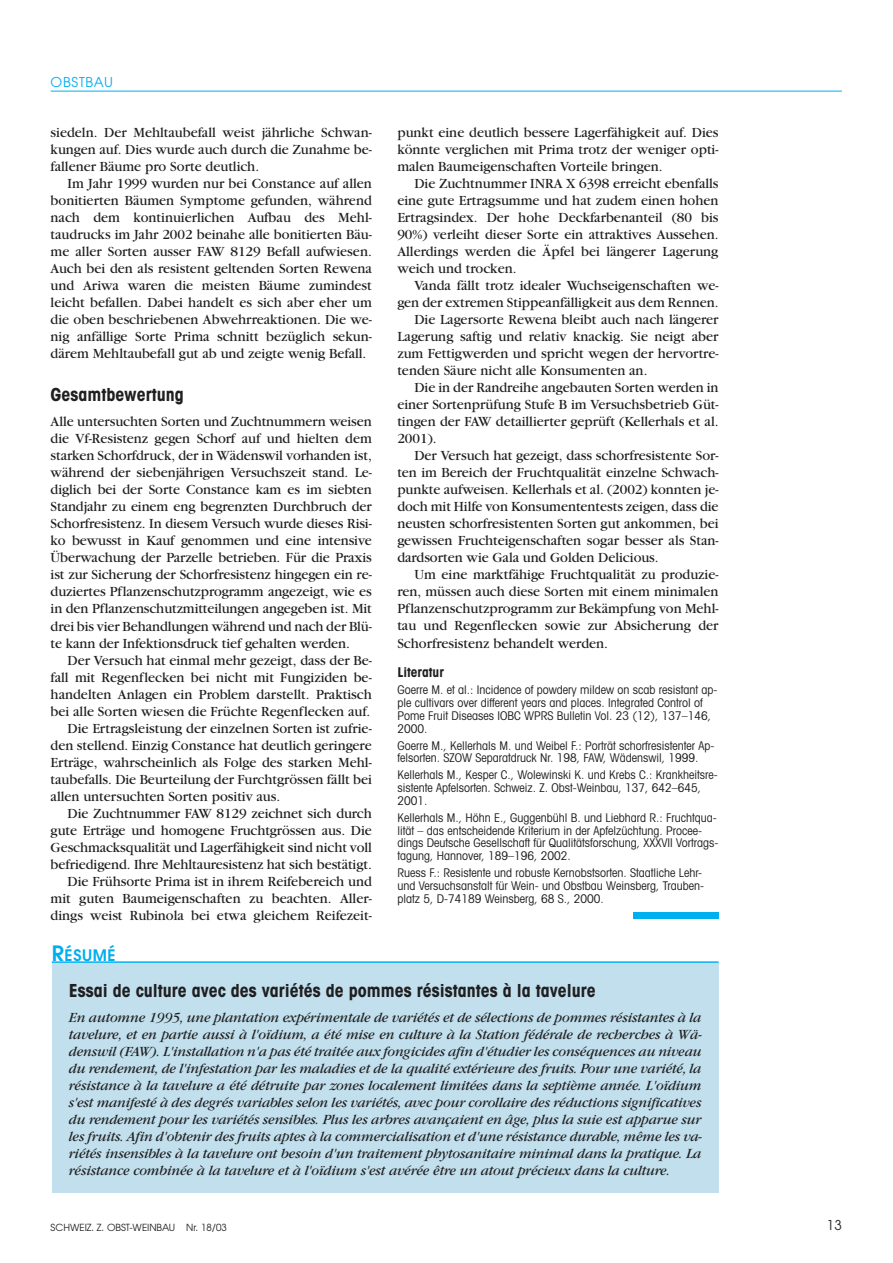
<style>
.page{position:relative;width:893px;height:1263px;background:#fff}
.page>*{position:absolute;margin:0;border:0;box-sizing:border-box;transform-origin:0 0}
.t1{font:700 condensed 18px "Avant Garde";color:#201f20}
.t2{font:600 15.75px "Avant Garde";letter-spacing:.035em;color:#00aff0}
.t3{font:14.7px/17px "Garamond";color:#201f20;text-align:justify}
.t4{font:italic 14.7px/17px "Garamond";letter-spacing:-.01em;color:#201f20;text-align:justify}
.t5{font:700 condensed 13.5px "Avant Garde";color:#201f20}
.t6{font:13.5px "Avant Garde";letter-spacing:.055em;color:#00aff0}
.t7{font:13.5px "Avant Garde";color:#201f20}
.t8{font:condensed 12px/12.8px "Avant Garde";color:#201f20}
.t9{font:9.75px "Avant Garde";color:#201f20}
.s1{font-size:21px}
</style>
<div class="page">
<hr style="left:51px;top:91px;width:790px;height:1px;background:#00aff0">
<div style="left:52px;top:963px;width:666px;height:230px;background:#c1dfed"></div>
<hr style="left:52px;top:961px;width:666px;height:2px;background:#00aff0">
<div style="left:633px;top:912px;width:85px;height:6px;background:#00aff0"></div>
<p class="t6" style="left:51px;top:77px;width:64px">OBSTBAU</p>
<p class="t3" style="left:51px;top:126px;width:323px">siedeln. Der Mehltaubefall weist jährliche Schwan&shy;kungen auf. Dies wurde auch durch die Zunahme be&shy;fallener Bäume pro Sorte deutlich.</p>
<p class="t3" style="left:51px;top:177px;width:323px;text-indent:17px">Im Jahr 1999 wurden nur bei Constance auf allen bonitierten Bäumen Symptome gefunden, während nach dem kontinuierlichen Aufbau des Mehl&shy;taudrucks im Jahr 2002 beinahe alle bonitierten Bäu&shy;me aller Sorten ausser FAW 8129 Befall aufwiesen.<br>Auch bei den als resistent geltenden Sorten Rewena und Ariwa waren die meisten Bäume zumindest leicht befallen. Dabei handelt es sich aber eher um die oben beschriebenen Abwehrreaktionen. Die we&shy;nig anfällige Sorte Prima schnitt bezüglich sekun&shy;därem Mehltaubefall gut ab und zeigte wenig Befall.</p>
<p class="t1" style="left:51px;top:388px;width:134px">Gesamtbewertung</p>
<p class="t3" style="left:51px;top:415px;width:323px">Alle untersuchten Sorten und Zuchtnummern weisen die Vf-Resistenz gegen Schorf auf und hielten dem starken Schorfdruck, der in Wädenswil vorhanden ist, während der siebenjährigen Versuchszeit stand. Le&shy;diglich bei der Sorte Constance kam es im siebten Standjahr zu einem eng begrenzten Durchbruch der Schorfresistenz. In diesem Versuch wurde dieses Risi&shy;ko bewusst in Kauf genommen und eine intensive Überwachung der Parzelle betrieben. Für die Praxis ist zur Sicherung der Schorfresistenz hingegen ein re&shy;duziertes Pflanzenschutzprogramm angezeigt, wie es in den Pflanzenschutzmitteilungen angegeben ist. Mit drei bis vier Behandlungen während und nach der Blü&shy;te kann der Infektionsdruck tief gehalten werden.</p>
<p class="t3" style="left:68px;top:653px;width:306px">Der Versuch hat einmal mehr gezeigt, dass der Be-</p>
<p class="t3" style="left:51px;top:670px;width:323px">fall mit Regenflecken bei nicht mit Fungiziden be-</p>
<p class="t3" style="left:51px;top:687px;width:323px">handelten Anlagen ein Problem darstellt. Praktisch</p>
<p class="t3" style="left:51px;top:704px;width:321px">bei alle Sorten wiesen die Früchte Regenflecken auf.</p>
<p class="t3" style="left:68px;top:721px;width:306px">Die Ertragsleistung der einzelnen Sorten ist zufrie-</p>
<p class="t3" style="left:51px;top:738px;width:323px">den stellend. Einzig Constance hat deutlich geringere</p>
<p class="t3" style="left:51px;top:755px;width:323px">Erträge, wahrscheinlich als Folge des starken Mehl-</p>
<p class="t3" style="left:51px;top:772px;width:323px">taubefalls. Die Beurteilung der Furchtgrössen fällt bei</p>
<p class="t3" style="left:51px;top:789px;width:231px">allen untersuchten Sorten positiv aus.</p>
<p class="t3" style="left:68px;top:806px;width:306px">Die Zuchtnummer FAW 8129 zeichnet sich durch</p>
<p class="t3" style="left:51px;top:823px;width:322px">gute Erträge und homogene Fruchtgrössen aus. Die</p>
<p class="t3" style="left:51px;top:840px;width:323px">Geschmacksqualität und Lagerfähigkeit sind nicht voll</p>
<p class="t3" style="left:51px;top:857px;width:323px">befriedigend. Ihre Mehltauresistenz hat sich bestätigt.</p>
<p class="t3" style="left:68px;top:874px;width:306px">Die Frühsorte Prima ist in ihrem Reifebereich und</p>
<p class="t3" style="left:51px;top:891px;width:323px">mit guten Baumeigenschaften zu beachten. Aller-</p>
<p class="t3" style="left:51px;top:908px;width:323px">dings weist Rubinola bei etwa gleichem Reifezeit-</p>
<p class="t2" style="left:52px;top:950px;width:65px"><span class="s1">R</span>ÉSUMÉ</p>
<p class="t3" style="left:397px;top:126px;width:323px">punkt eine deutlich bessere Lagerfähigkeit auf. Dies könnte verglichen mit Prima trotz der weniger opti&shy;malen Baumeigenschaften Vorteile bringen.</p>
<p class="t3" style="left:397px;top:177px;width:323px;text-indent:17px">Die Zuchtnummer INRA X 6398 erreicht ebenfalls eine gute Ertragsumme und hat zudem einen hohen Ertragsindex. Der hohe Deckfarbenanteil (80 bis 90%) verleiht dieser Sorte ein attraktives Aussehen.<br>Allerdings werden die Äpfel bei längerer Lagerung weich und trocken.</p>
<p class="t3" style="left:414px;top:279px;width:305px">Vanda fällt trotz idealer Wuchseigenschaften we-</p>
<p class="t3" style="left:397px;top:296px;width:323px">gen der extremen Stippeanfälligkeit aus dem Rennen.</p>
<p class="t3" style="left:414px;top:313px;width:306px">Die Lagersorte Rewena bleibt auch nach längerer</p>
<p class="t3" style="left:397px;top:330px;width:323px">Lagerung saftig und relativ knackig. Sie neigt aber</p>
<p class="t3" style="left:397px;top:347px;width:323px">zum Fettigwerden und spricht wegen der hervortre-</p>
<p class="t3" style="left:397px;top:364px;width:251px">tenden Säure nicht alle Konsumenten an.</p>
<p class="t3" style="left:414px;top:381px;width:306px">Die in der Randreihe angebauten Sorten werden in</p>
<p class="t3" style="left:397px;top:398px;width:323px">einer Sortenprüfung Stufe B im Versuchsbetrieb Güt-</p>
<p class="t3" style="left:397px;top:415px;width:323px">tingen der FAW detaillierter geprüft (Kellerhals et al.</p>
<p class="t3" style="left:397px;top:432px;width:41px">2001).</p>
<p class="t3" style="left:414px;top:449px;width:306px">Der Versuch hat gezeigt, dass schorfresistente Sor-</p>
<p class="t3" style="left:397px;top:466px;width:322px">ten im Bereich der Fruchtqualität einzelne Schwach-</p>
<p class="t3" style="left:397px;top:483px;width:322px">punkte aufweisen. Kellerhals et al. (2002) konnten je-</p>
<p class="t3" style="left:397px;top:500px;width:323px">doch mit Hilfe von Konsumententests zeigen, dass die</p>
<p class="t3" style="left:397px;top:517px;width:323px">neusten schorfresistenten Sorten gut ankommen, bei</p>
<p class="t3" style="left:397px;top:534px;width:323px">gewissen Fruchteigenschaften sogar besser als Stan-</p>
<p class="t3" style="left:397px;top:551px;width:263px">dardsorten wie Gala und Golden Delicious.</p>
<p class="t3" style="left:414px;top:568px;width:305px">Um eine marktfähige Fruchtqualität zu produzie-</p>
<p class="t3" style="left:397px;top:585px;width:322px">ren, müssen auch diese Sorten mit einem minimalen</p>
<p class="t3" style="left:397px;top:602px;width:323px">Pflanzenschutzprogramm zur Bekämpfung von Mehl-</p>
<p class="t3" style="left:397px;top:619px;width:323px">tau und Regenflecken sowie zur Absicherung der</p>
<p class="t3" style="left:397px;top:636px;width:212px">Schorfresistenz behandelt werden.</p>
<p class="t5" style="left:397px;top:668px;width:48px">Literatur</p>
<p class="t8" style="left:397px;top:685px;width:321px">Goerre M. et al.: Incidence of powdery mildew on scab resistant ap&shy;ple cultivars over different years and places. Integrated Control of Pome Fruit Diseases IOBC WPRS Bulletin Vol. 23 (12), 137–146, 2000.</p>
<p class="t8" style="left:397px;top:740px;width:318px">Goerre M., Kellerhals M. und Weibel F.: Porträt schorfresistenter Ap&shy;felsorten. SZOW Separatdruck Nr. 198, FAW, Wädenswil, 1999.</p>
<p class="t8" style="left:397px;top:770px;width:322px">Kellerhals M., Kesper C., Wolewinski K. und Krebs C.: Krankheitsre&shy;sistente Apfelsorten. Schweiz. Z. Obst-Weinbau, 137, 642–645,<br>2001.</p>
<p class="t8" style="left:397px;top:812px;width:322px">Kellerhals M., Höhn E., Guggenbühl B. und Liebhard R.: Fruchtqua&shy;lität – das entscheidende Kriterium in der Apfelzüchtung. Procee&shy;dings Deutsche Gesellschaft für Qualitätsforschung, XXXVII Vortrags&shy;tagung, Hannover, 189–196, 2002.</p>
<p class="t8" style="left:397px;top:868px;width:308px">Ruess F.: Resistente und robuste Kernobstsorten. Staatliche Lehr&shy;und Versuchsanstalt für Wein- und Obstbau Weinsberg, Trauben&shy;platz 5, D-74189 Weinsberg, 68 S., 2000.</p>
<p class="t1" style="left:69px;top:984px;width:528px">Essai de culture avec des variétés de pommes résistantes à la tavelure</p>
<p class="t4" style="left:69px;top:1011px;width:634px">En automne 1995, une plantation expérimentale de variétés et de sélections de pommes résistantes à la tavelure, et en partie aussi à l'oïdium, a été mise en culture à la Station fédérale de recherches à Wä&shy;denswil (FAW). L'installation n'a pas été traitée aux fongicides afin d'étudier les conséquences au niveau du rendement, de l'infestation par les maladies et de la qualité extérieure des fruits. Pour une variété, la résistance à la tavelure a été détruite par zones localement limitées dans la septième année. L'oïdium s'est manifesté à des degrés variables selon les variétés, avec pour corollaire des réductions significatives du rendement pour les variétés sensibles. Plus les arbres avançaient en âge, plus la suie est apparue sur les fruits. Afin d'obtenir des fruits aptes à la commercialisation et d'une résistance durable, même les va&shy;riétés insensibles à la tavelure ont besoin d'un traitement phytosanitaire minimal dans la pratique. La résistance combinée à la tavelure et à l'oïdium s'est avérée être un atout précieux dans la culture.</p>
<p class="t9" style="left:51px;top:1223px;width:178px">SCHWEIZ. Z. OBST-WEINBAU Nr. 18/03</p>
<p class="t7" style="left:827px;top:1220px;width:16px">13</p>
</div>
